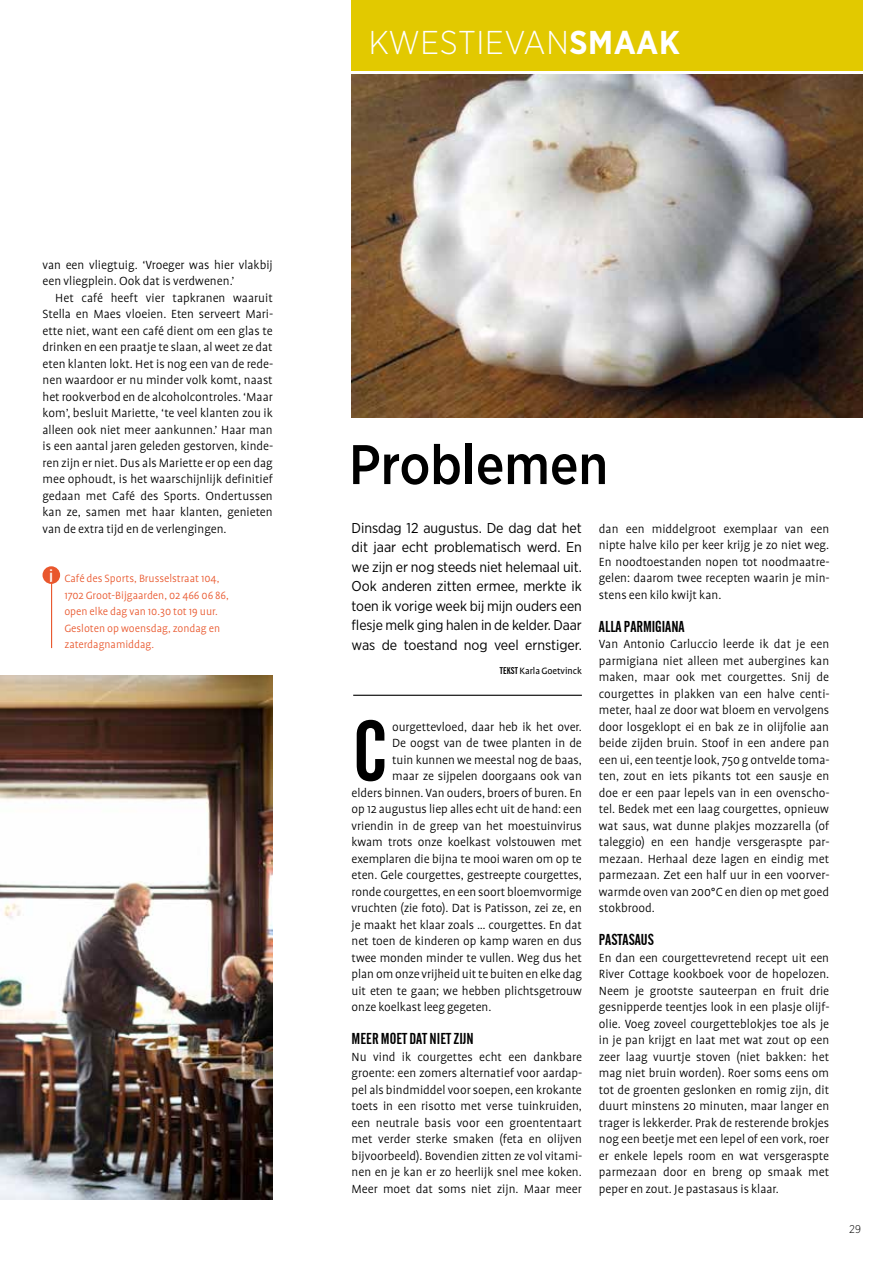
<style>
.page{position:relative;width:893px;height:1263px;background:#fff}
.page>*{position:absolute;margin:0;border:0;box-sizing:border-box;transform-origin:0 0}
.t1{font:83.55px "Alternate Gothic No 2 BT";color:#000}
.t2{font:500 55.65px "Gotham Narrow";color:#000}
.t3{font:300 33px "Gotham Narrow";letter-spacing:.02em;color:#fff}
.t4{font:18px "Alternate Gothic No 2 BT";color:#fff}
.t5{font:15.75px "Alternate Gothic No 2 BT";color:#000}
.t6{font:14.25px/19.5px "Gotham Narrow";letter-spacing:-.005em;color:#000;text-align:justify}
.t7{font:300 13.5px/16.5px "Profile";letter-spacing:-.005em;color:#000;text-align:justify}
.t8{font:300 12px/16.5px "Profile";color:#e9572d}
.t9{font:300 11.25px "Gotham Narrow";color:#000}
.t10{font:10.5px "Profile";letter-spacing:-.005em;color:#000}
.s1{font-weight:700}
.s2{font-family:"Alternate Gothic No 2 BT";font-size:9.75px}
</style>
<div class="page">
<div style="left:352px;top:0;width:511px;height:70px;background:#e2c900"></div>
<img style="left:352px;top:75px;width:510px;height:342px">
<hr style="left:353px;top:695px;width:229px;height:1px;background:#000">
<img style="left:0;top:675px;width:273px;height:524px">
<div style="left:43px;top:566px;width:17px;height:18px;background:#e9572d;border-radius:50%"></div>
<hr style="left:51px;top:582px;width:1px;height:66px;background:#e9572d">
<h3 class="t3" style="left:369px;top:22px;width:313px">KWESTIEVAN<span class="s1">SMAAK</span></h3>
<p class="t7" style="left:43px;top:256px;width:232px">van een vliegtuig. ‘Vroeger was hier vlakbij een vliegplein. Ook dat is verdwenen.’</p>
<p class="t7" style="left:43px;top:289px;width:232px;text-indent:13px">Het café heeft vier tapkranen waaruit Stella en Maes vloeien. Eten serveert Mari&shy;ette niet, want een café dient om een glas te drinken en een praatje te slaan, al weet ze dat eten klanten lokt. Het is nog een van de rede&shy;nen waardoor er nu minder volk komt, naast het rookverbod en de alcoholcontroles. ‘Maar kom’, besluit Mariette, ‘te veel klanten zou ik alleen ook niet meer aankunnen.’ Haar man is een aantal jaren geleden gestorven, kinde&shy;ren zijn er niet. Dus als Mariette er op een dag mee ophoudt, is het waarschijnlijk definitief gedaan met Café des Sports. Ondertussen kan ze, samen met haar klanten, genieten van de extra tijd en de verlengingen.</p>
<p class="t8" style="left:64px;top:570px;width:166px">Café des Sports, Brusselstraat 104,<br>1702 Groot-Bijgaarden, 02 466 06 86, open elke dag van 10.30 tot 19 uur.<br>Gesloten op woensdag, zondag en zaterdagnamiddag.</p>
<h3 class="t4" style="left:50px;top:565px;width:5px">i</h3>
<h2 class="t2" style="left:349px;top:429px;width:261px">Problemen</h2>
<p class="t6" style="left:352px;top:517px;width:232px">Dinsdag 12 augustus. De dag dat het dit jaar echt problematisch werd. En we zijn er nog steeds niet helemaal uit.<br>Ook anderen zitten ermee, merkte ik toen ik vorige week bij mijn ouders een flesje melk ging halen in de kelder. Daar was de toestand nog veel ernstiger.</p>
<p class="t10" style="left:500px;top:665px;width:84px"><span class="s2">TEKST</span> Karla Goetvinck</p>
<h1 class="t1" style="left:353px;top:705px;width:36px">C</h1>
<p class="t7" style="left:392px;top:718px;width:191px">ourgettevloed, daar heb ik het over.</p>
<p class="t7" style="left:392px;top:735px;width:191px">De oogst van de twee planten in de</p>
<p class="t7" style="left:392px;top:751px;width:191px">tuin kunnen we meestal nog de baas,</p>
<p class="t7" style="left:392px;top:768px;width:191px">maar ze sijpelen doorgaans ook van</p>
<p class="t7" style="left:352px;top:784px;width:232px">elders binnen. Van ouders, broers of buren. En</p>
<p class="t7" style="left:352px;top:801px;width:232px">op 12 augustus liep alles echt uit de hand: een</p>
<p class="t7" style="left:352px;top:817px;width:232px">vriendin in de greep van het moestuinvirus</p>
<p class="t7" style="left:352px;top:834px;width:232px">kwam trots onze koelkast volstouwen met</p>
<p class="t7" style="left:352px;top:850px;width:232px">exemplaren die bijna te mooi waren om op te</p>
<p class="t7" style="left:352px;top:867px;width:232px">eten. Gele courgettes, gestreepte courgettes,</p>
<p class="t7" style="left:352px;top:883px;width:232px">ronde courgettes, en een soort bloemvormige</p>
<p class="t7" style="left:352px;top:900px;width:232px">vruchten (zie foto). Dat is Patisson, zei ze, en</p>
<p class="t7" style="left:352px;top:916px;width:232px">je maakt het klaar zoals … courgettes. En dat</p>
<p class="t7" style="left:352px;top:933px;width:232px">net toen de kinderen op kamp waren en dus</p>
<p class="t7" style="left:352px;top:949px;width:232px">twee monden minder te vullen. Weg dus het</p>
<p class="t7" style="left:352px;top:966px;width:232px">plan om onze vrijheid uit te buiten en elke dag</p>
<p class="t7" style="left:352px;top:982px;width:232px">uit eten te gaan; we hebben plichtsgetrouw</p>
<p class="t7" style="left:352px;top:999px;width:141px">onze koelkast leeg gegeten.</p>
<p class="t5" style="left:352px;top:1030px;width:124px">MEER MOET DAT NIET ZIJN</p>
<p class="t7" style="left:352px;top:1048px;width:232px">Nu vind ik courgettes echt een dankbare groente: een zomers alternatief voor aardap&shy;pel als bindmiddel voor soepen, een krokante toets in een risotto met verse tuinkruiden, een neutrale basis voor een groententaart met verder sterke smaken (feta en olijven bijvoorbeeld). Bovendien zitten ze vol vitami&shy;nen en je kan er zo heerlijk snel mee koken.<br>Meer moet dat soms niet zijn. Maar meer</p>
<p class="t7" style="left:599px;top:520px;width:232px">dan een middelgroot exemplaar van een nipte halve kilo per keer krijg je zo niet weg.<br>En noodtoestanden nopen tot noodmaatre&shy;gelen: daarom twee recepten waarin je min&shy;stens een kilo kwijt kan.</p>
<p class="t5" style="left:599px;top:617px;width:87px">ALLA PARMIGIANA</p>
<p class="t7" style="left:599px;top:636px;width:232px">Van Antonio Carluccio leerde ik dat je een parmigiana niet alleen met aubergines kan maken, maar ook met courgettes. Snij de courgettes in plakken van een halve centi&shy;meter, haal ze door wat bloem en vervolgens door losgeklopt ei en bak ze in olijfolie aan beide zijden bruin. Stoof in een andere pan een ui, een teentje look, 750 g ontvelde toma&shy;ten, zout en iets pikants tot een sausje en doe er een paar lepels van in een ovenscho&shy;tel. Bedek met een laag courgettes, opnieuw wat saus, wat dunne plakjes mozzarella (of taleggio) en een handje versgeraspte par&shy;mezaan. Herhaal deze lagen en eindig met parmezaan. Zet een half uur in een voorver&shy;warmde oven van 200°C en dien op met goed stokbrood.</p>
<p class="t5" style="left:599px;top:931px;width:57px">PASTASAUS</p>
<p class="t7" style="left:599px;top:949px;width:232px">En dan een courgettevretend recept uit een River Cottage kookboek voor de hopelozen.<br>Neem je grootste sauteerpan en fruit drie gesnipperde teentjes look in een plasje olijf&shy;olie. Voeg zoveel courgetteblokjes toe als je in je pan krijgt en laat met wat zout op een zeer laag vuurtje stoven (niet bakken: het mag niet bruin worden). Roer soms eens om tot de groenten geslonken en romig zijn, dit duurt minstens 20 minuten, maar langer en trager is lekkerder. Prak de resterende brokjes nog een beetje met een lepel of een vork, roer er enkele lepels room en wat versgeraspte parmezaan door en breng op smaak met peper en zout. Je pastasaus is klaar.</p>
<p class="t9" style="left:849px;top:1222px;width:13px">29</p>
</div>
